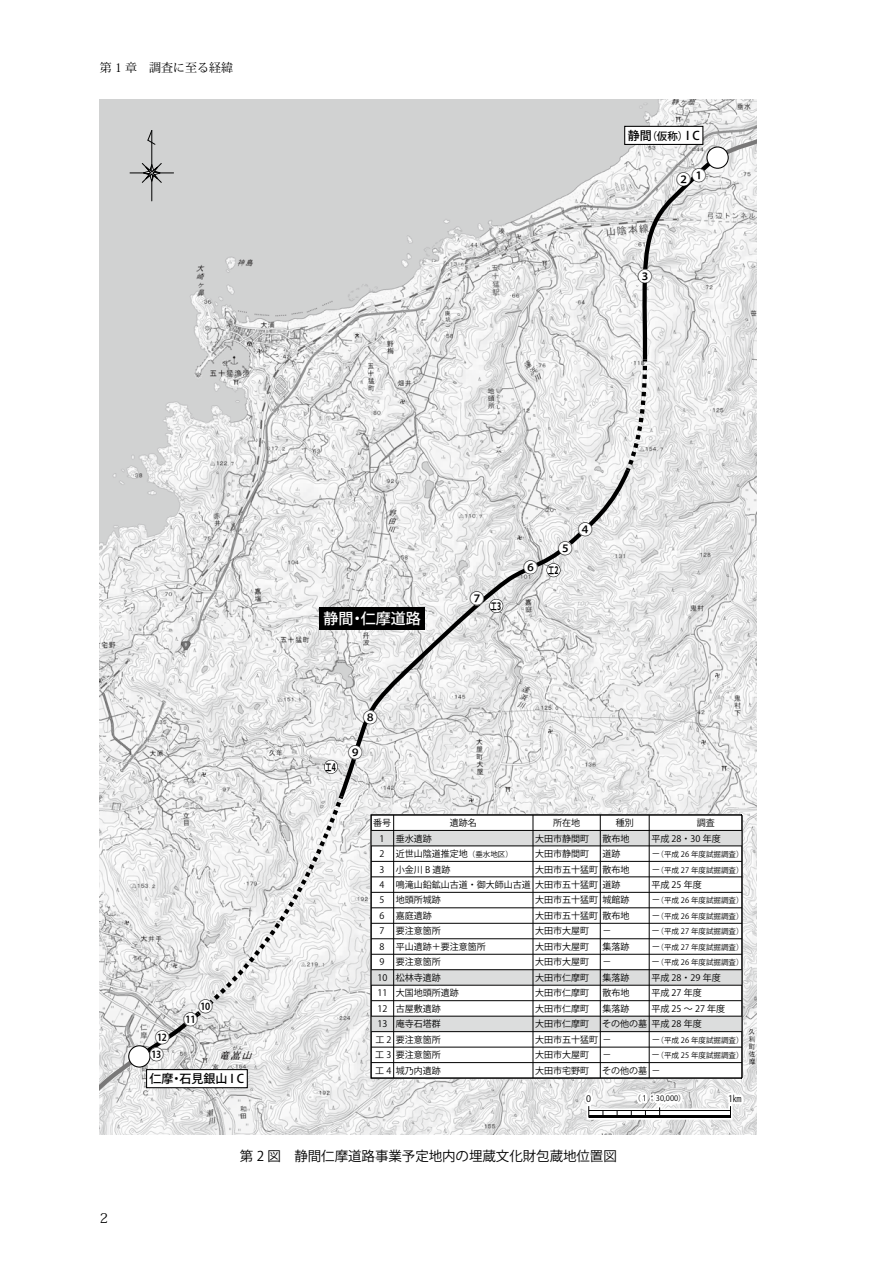
<style>
.page{position:relative;width:893px;height:1263px;background:#fff}
.page>*{position:absolute;margin:0;border:0;box-sizing:border-box;transform-origin:0 0}
.t1{font:500 15px/16.8px "Koz Go Pr 6 N";color:#000;text-align:center}
.t2{font:500 15px "Koz Go Pr 6 N";color:#fff}
.t3{font:13.5px "Koz Go Pr 6 N";letter-spacing:-.005em;color:#000}
.t4{font:13.5px "Koz Min Pr 6 N";color:#000}
.t5{font:500 12px "Koz Go Pr 6 N";color:#000}
.t6{font:12px "Koz Min Pr 6 N";color:#000}
.t7{font:700 10.05px "Koz Go Pr 6 N";color:#000;scale:.6 1}
.t8{font:9px "Koz Go Pr 6 N";color:#000}
.t9{font:7.5px "Koz Go Pr 6 N";color:#000}
.s1{font-size:10.5px}
.s2{font-size:7.5px}
.s3{font-size:9px}
</style>
<div class="page">
<img style="left:100px;top:100px;width:657px;height:1035px">
<svg style="left:100px;top:791px;width:247px;height:325px"></svg>
<svg style="left:336px;top:465px;width:297px;height:337px"></svg>
<svg style="left:622px;top:121px;width:135px;height:355px"></svg>
<div style="left:129px;top:1046px;width:21px;height:21px;background:#fff;border-radius:50%"></div>
<div style="left:128px;top:1045px;width:23px;height:22px;border:1px solid #000;border-radius:50%"></div>
<div style="left:707px;top:147px;width:21px;height:21px;background:#fff;border-radius:50%"></div>
<div style="left:706px;top:146px;width:23px;height:23px;border:1px solid #000;border-radius:50%"></div>
<div style="left:677px;top:172px;width:14px;height:14px;background:#fff;border-radius:50%"></div>
<div style="left:638px;top:269px;width:14px;height:14px;background:#fff;border-radius:50%"></div>
<div style="left:558px;top:541px;width:14px;height:14px;background:#fff;border-radius:50%"></div>
<svg style="left:546px;top:563px;width:14px;height:14px"></svg>
<svg style="left:489px;top:599px;width:14px;height:14px"></svg>
<svg style="left:324px;top:760px;width:14px;height:14px"></svg>
<div style="left:578px;top:522px;width:14px;height:14px;background:#fff;border-radius:50%"></div>
<div style="left:524px;top:560px;width:14px;height:14px;background:#fff;border-radius:50%"></div>
<div style="left:470px;top:591px;width:14px;height:14px;background:#fff;border-radius:50%"></div>
<div style="left:363px;top:710px;width:14px;height:14px;background:#fff;border-radius:50%"></div>
<div style="left:348px;top:745px;width:14px;height:14px;background:#fff;border-radius:50%"></div>
<div style="left:199px;top:999px;width:14px;height:14px;background:#fff;border-radius:50%"></div>
<div style="left:184px;top:1012px;width:14px;height:14px;background:#fff;border-radius:50%"></div>
<div style="left:155px;top:1030px;width:14px;height:14px;background:#fff;border-radius:50%"></div>
<div style="left:150px;top:1047px;width:14px;height:14px;background:#fff;border-radius:50%"></div>
<div style="left:692px;top:168px;width:14px;height:14px;background:#fff;border-radius:50%"></div>
<div style="left:147px;top:1069px;width:100px;height:19px;background:#fff"></div>
<div style="left:146px;top:1069px;width:102px;height:19px;border:1px solid #000"></div>
<div style="left:625px;top:126px;width:78px;height:18px;background:#fff"></div>
<div style="left:624px;top:126px;width:79px;height:19px;border:1px solid #000"></div>
<div style="left:320px;top:607px;width:105px;height:23px;background:#000"></div>
<div style="left:584px;top:1093px;width:9px;height:11px;border:4px solid #fff;border-radius:50%"></div>
<div style="left:585px;top:1093px;width:7px;height:10px;border:4px solid #fff;border-radius:50%"></div>
<svg style="left:587px;top:1088px;width:159px;height:36px"></svg>
<hr style="left:152px;top:130px;width:1px;height:71px;background:#000">
<svg style="left:147px;top:130px;width:9px;height:15px"></svg>
<hr style="left:130px;top:173px;width:44px;height:1px;background:#000">
<svg style="left:142px;top:163px;width:20px;height:20px"></svg>
<svg style="left:371px;top:814px;width:371px;height:264px"></svg>
<h3 class="t6" style="left:100px;top:61px;width:135px">第 1 章　調査に至る経緯</h3>
<h3 class="t5" style="left:628px;top:129px;width:74px">静間<span class="s1">（仮称）</span>I C</h3>
<h1 class="t1" style="left:691px;top:167px;width:16px">①</h1>
<h1 class="t1" style="left:676px;top:171px;width:16px">②</h1>
<h1 class="t1" style="left:637px;top:268px;width:16px">③</h1>
<h1 class="t1" style="left:149px;top:1029px;width:22px">⑫ ⑬</h1>
<h1 class="t1" style="left:198px;top:998px;width:16px">⑩</h1>
<h1 class="t1" style="left:183px;top:1012px;width:17px">⑪</h1>
<h3 class="t5" style="left:150px;top:1072px;width:96px">仁摩・石見銀山 I C</h3>
<h1 class="t1" style="left:578px;top:522px;width:16px">④</h1>
<h1 class="t2" style="left:323px;top:610px;width:99px">静間・仁摩道路</h1>
<h1 class="t1" style="left:363px;top:709px;width:16px">⑧</h1>
<p class="t7" style="left:326px;top:761px;width:20px">工４</p>
<h1 class="t1" style="left:348px;top:745px;width:16px">⑨</h1>
<h1 class="t1" style="left:469px;top:591px;width:16px">⑦</h1>
<p class="t7" style="left:491px;top:600px;width:20px">工３</p>
<h1 class="t1" style="left:523px;top:560px;width:16px">⑥</h1>
<h1 class="t1" style="left:558px;top:540px;width:16px">⑤</h1>
<p class="t7" style="left:548px;top:565px;width:20px">工２</p>
<p class="t8" style="left:373px;top:818px;width:20px">番号</p>
<p class="t8" style="left:450px;top:818px;width:29px">遺跡名</p>
<p class="t8" style="left:553px;top:818px;width:29px">所在地</p>
<p class="t8" style="left:616px;top:818px;width:20px">種別</p>
<p class="t8" style="left:697px;top:818px;width:20px">調査</p>
<p class="t8" style="left:379px;top:833px;width:6px">1</p>
<p class="t8" style="left:396px;top:833px;width:38px">垂水遺跡</p>
<p class="t8" style="left:535px;top:833px;width:56px">大田市静間町</p>
<p class="t8" style="left:602px;top:833px;width:29px">散布地</p>
<p class="t8" style="left:651px;top:833px;width:71px">平成 28・30 年度</p>
<p class="t8" style="left:379px;top:849px;width:6px">2</p>
<p class="t8" style="left:396px;top:849px;width:119px">近世山陰道推定地<span class="s2">（垂水地区）</span></p>
<p class="t8" style="left:535px;top:849px;width:56px">大田市静間町</p>
<p class="t8" style="left:602px;top:849px;width:20px">道跡</p>
<p class="t9" style="left:651px;top:850px;width:94px"><span class="s3">－</span>（平成 26 年度試掘調査）</p>
<p class="t8" style="left:379px;top:864px;width:6px">3</p>
<p class="t8" style="left:396px;top:864px;width:56px">小金川 B 遺跡</p>
<p class="t8" style="left:535px;top:864px;width:96px">大田市五十猛町散布地</p>
<p class="t9" style="left:651px;top:865px;width:94px"><span class="s3">－</span>（平成 27 年度試掘調査）</p>
<p class="t8" style="left:379px;top:880px;width:6px">4</p>
<p class="t8" style="left:396px;top:880px;width:226px">鳴滝山鉛鉱山古道・御大師山古道大田市五十猛町道跡</p>
<p class="t8" style="left:651px;top:880px;width:52px">平成 25 年度</p>
<p class="t8" style="left:379px;top:895px;width:6px">5</p>
<p class="t8" style="left:396px;top:895px;width:47px">地頭所城跡</p>
<p class="t8" style="left:535px;top:895px;width:96px">大田市五十猛町城館跡</p>
<p class="t9" style="left:651px;top:896px;width:94px"><span class="s3">－</span>（平成 26 年度試掘調査）</p>
<p class="t8" style="left:379px;top:910px;width:6px">6</p>
<p class="t8" style="left:396px;top:910px;width:38px">嘉庭遺跡</p>
<p class="t8" style="left:535px;top:910px;width:96px">大田市五十猛町散布地</p>
<p class="t9" style="left:651px;top:912px;width:94px"><span class="s3">－</span>（平成 26 年度試掘調査）</p>
<p class="t8" style="left:379px;top:926px;width:6px">7</p>
<p class="t8" style="left:396px;top:926px;width:47px">要注意箇所</p>
<p class="t8" style="left:535px;top:926px;width:56px">大田市大屋町</p>
<p class="t8" style="left:602px;top:926px;width:11px">－</p>
<p class="t9" style="left:651px;top:927px;width:94px"><span class="s3">－</span>（平成 27 年度試掘調査）</p>
<p class="t8" style="left:379px;top:941px;width:6px">8</p>
<p class="t8" style="left:396px;top:941px;width:92px">平山遺跡＋要注意箇所</p>
<p class="t8" style="left:535px;top:941px;width:56px">大田市大屋町</p>
<p class="t8" style="left:602px;top:941px;width:29px">集落跡</p>
<p class="t9" style="left:651px;top:943px;width:94px"><span class="s3">－</span>（平成 27 年度試掘調査）</p>
<p class="t8" style="left:379px;top:957px;width:6px">9</p>
<p class="t8" style="left:396px;top:957px;width:47px">要注意箇所</p>
<p class="t8" style="left:535px;top:957px;width:56px">大田市大屋町</p>
<p class="t8" style="left:602px;top:957px;width:11px">－</p>
<p class="t9" style="left:651px;top:958px;width:94px"><span class="s3">－</span>（平成 26 年度試掘調査）</p>
<p class="t8" style="left:377px;top:972px;width:65px">10 松林寺遺跡</p>
<p class="t8" style="left:535px;top:972px;width:56px">大田市仁摩町</p>
<p class="t8" style="left:602px;top:972px;width:29px">集落跡</p>
<p class="t8" style="left:651px;top:972px;width:71px">平成 28・29 年度</p>
<p class="t8" style="left:377px;top:988px;width:83px">11 大国地頭所遺跡</p>
<p class="t8" style="left:535px;top:988px;width:56px">大田市仁摩町</p>
<p class="t8" style="left:602px;top:988px;width:29px">散布地</p>
<p class="t8" style="left:651px;top:988px;width:52px">平成 27 年度</p>
<p class="t8" style="left:377px;top:1003px;width:65px">12 古屋敷遺跡</p>
<p class="t8" style="left:535px;top:1003px;width:56px">大田市仁摩町</p>
<p class="t8" style="left:602px;top:1003px;width:29px">集落跡</p>
<p class="t8" style="left:651px;top:1003px;width:75px">平成 25 ～ 27 年度</p>
<p class="t8" style="left:377px;top:1019px;width:65px">13 庵寺石塔群</p>
<p class="t8" style="left:535px;top:1019px;width:56px">大田市仁摩町</p>
<p class="t8" style="left:602px;top:1019px;width:101px">その他の墓平成 28 年度</p>
<p class="t8" style="left:375px;top:1034px;width:67px">工 2 要注意箇所</p>
<p class="t8" style="left:535px;top:1034px;width:78px">大田市五十猛町－</p>
<p class="t9" style="left:651px;top:1036px;width:94px"><span class="s3">－</span>（平成 26 年度試掘調査）</p>
<p class="t8" style="left:375px;top:1050px;width:67px">工 3 要注意箇所</p>
<p class="t8" style="left:535px;top:1050px;width:56px">大田市大屋町</p>
<p class="t8" style="left:602px;top:1050px;width:11px">－</p>
<p class="t9" style="left:651px;top:1051px;width:94px"><span class="s3">－</span>（平成 25 年度試掘調査）</p>
<p class="t8" style="left:375px;top:1065px;width:67px">工 4 城乃内遺跡</p>
<p class="t8" style="left:535px;top:1065px;width:56px">大田市宅野町</p>
<p class="t8" style="left:602px;top:1065px;width:60px">その他の墓－</p>
<p class="t8" style="left:586px;top:1093px;width:6px">0</p>
<p class="t9" style="left:633px;top:1094px;width:54px">（１：30,000）</p>
<p class="t8" style="left:728px;top:1093px;width:15px">1㎞</p>
<h2 class="t4" style="left:100px;top:1210px;width:10px">2</h2>
<h2 class="t3" style="left:240px;top:1148px;width:378px">第 2 図　静間仁摩道路事業予定地内の埋蔵文化財包蔵地位置図</h2>
</div>
